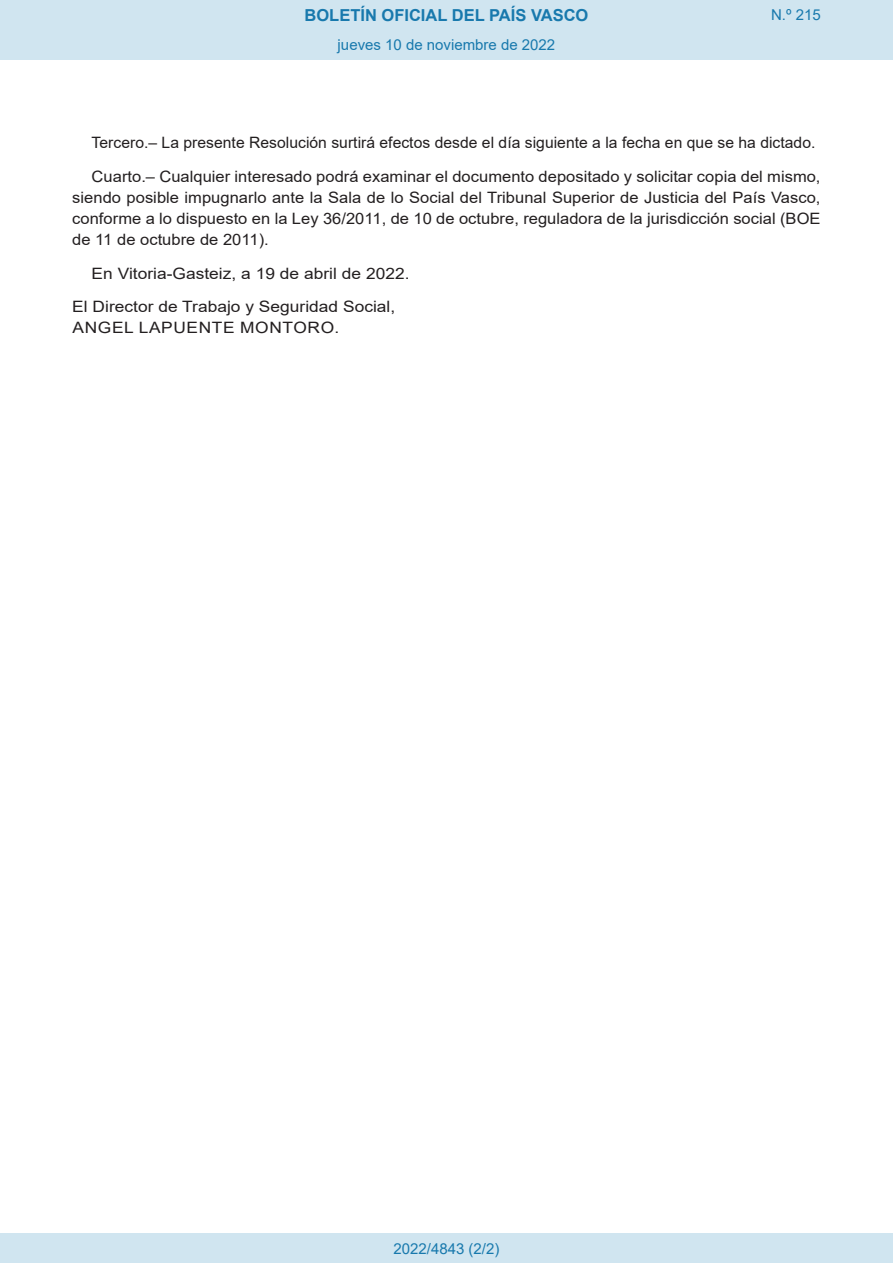
<style>
.page{position:relative;width:893px;height:1263px;background:#fff}
.page>*{position:absolute;margin:0;border:0;box-sizing:border-box;transform-origin:0 0}
.t1{font:700 16.5px "Arial";color:#1879ad}
.BOPVDetalle{font:15.6px/21px "Arial";color:#231f20;text-align:justify;scale:1.05 1}
.BOPVDetalle-2{font:15.6px "Arial";color:#231f20}
.BOPVFirmaPuesto{font:15.6px "Arial";color:#231f20;scale:1.11 1}
.BOPVFirmaLugFec{font:15.6px "Arial";color:#231f20;scale:1.11 1}
.BOPVFirmaNombre{font:15.6px "Arial";letter-spacing:.035em;color:#231f20;scale:1.11 1}
.Paginacion_Centro{font:15px "Arial";color:#1879ad}
</style>
<div class="page">
<div style="left:0;top:0;width:893px;height:60px;background:#d0e5f0"></div>
<div style="left:0;top:1233px;width:893px;height:30px;background:#d0e5f0"></div>
<p class="t1" style="left:305px;top:3px;width:285px">BOLETÍN OFICIAL DEL PAÍS VASCO</p>
<p class="Paginacion_Centro" style="left:338px;top:35px;width:219px">jueves 10 de noviembre de 2022</p>
<p class="Paginacion_Centro" style="left:771px;top:5px;width:51px">N.º 215</p>
<p class="BOPVDetalle-2" style="left:92px;top:132px;width:725px">Tercero.– La presente Resolución surtirá efectos desde el día siguiente a la fecha en que se ha dictado.</p>
<p class="BOPVDetalle" style="left:72px;top:166px;width:714px;text-indent:19px">Cuarto.– Cualquier interesado podrá examinar el documento depositado y solicitar copia del mismo, siendo posible impugnarlo ante la Sala de lo Social del Tribunal Superior de Justicia del País Vasco, conforme a lo dispuesto en la Ley 36/2011, de 10 de octubre, reguladora de la jurisdicción social (BOE de 11 de octubre de 2011).</p>
<p class="BOPVFirmaLugFec" style="left:92px;top:262px;width:288px">En Vitoria-Gasteiz, a 19 de abril de 2022.</p>
<p class="BOPVFirmaPuesto" style="left:72px;top:296px;width:293px">El Director de Trabajo y Seguridad Social,</p>
<p class="BOPVFirmaNombre" style="left:73px;top:317px;width:242px">ANGEL LAPUENTE MONTORO.</p>
<p class="Paginacion_Centro" style="left:393px;top:1238px;width:107px">2022/4843 (2/2)</p>
</div>
